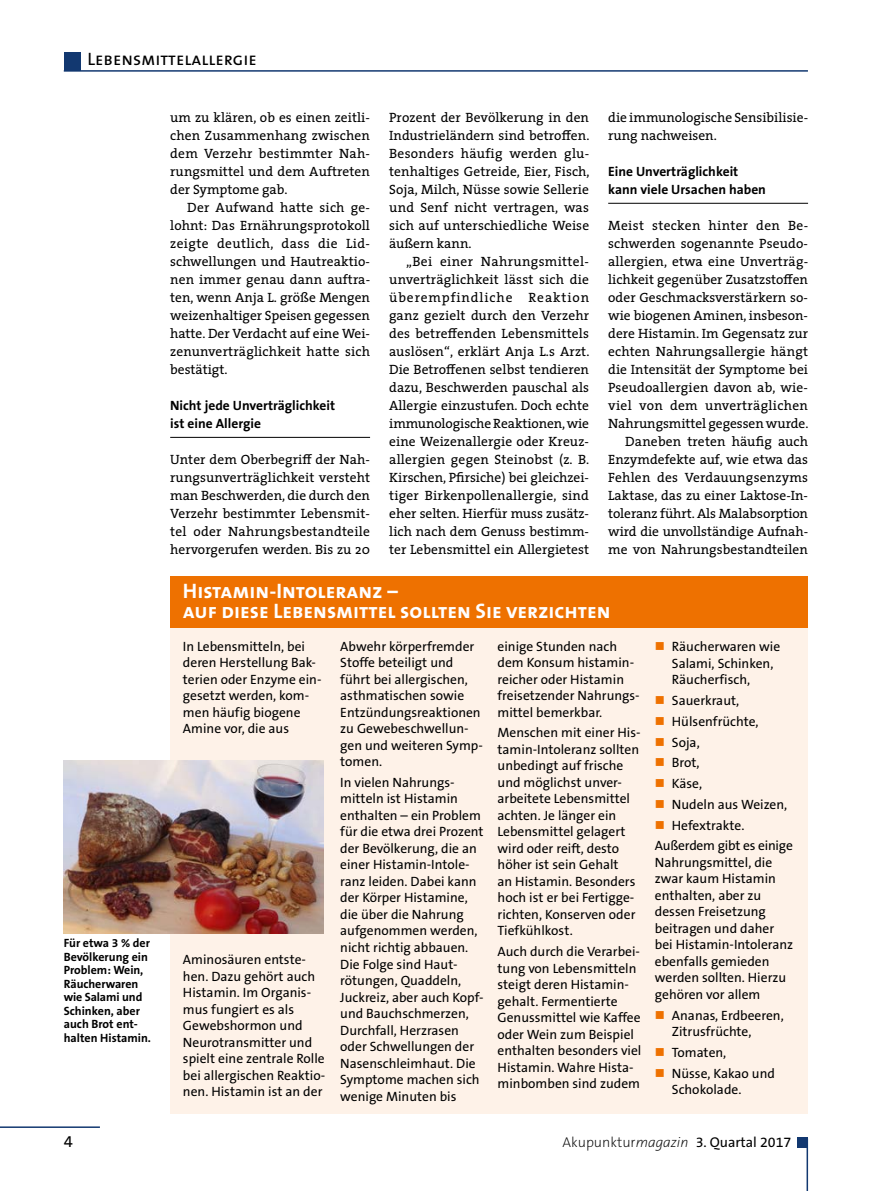
<style>
.page{position:relative;width:893px;height:1191px;background:#fff}
.page>*{position:absolute;margin:0;border:0;box-sizing:border-box;transform-origin:0 0}
.t1{font:700 21px/19.5px "Aku Mag Caps";color:#fff}
.t2{font:18px "Aku Mag Caps";color:#000}
.t3{font:16.5px "The Sans B5 Plain";color:#000}
.t4{font:14.25px "The Sans B5 Plain";color:#000}
.t5{font:13.5px/18px "The Serif";letter-spacing:.005em;color:#000;text-align:justify}
.t6{font:13.5px/16.5px "The Sans B5 Plain";color:#000}
.t7{font:700 13.5px/18px "The Sans B7";color:#000}
.t8{font:700 12px/13.5px "The Sans B7";color:#000}
.s1{font-family:"The Sans B2";font-weight:200}
.s2{font-family:"The Sans B2";font-weight:200;font-style:italic}
</style>
<div class="page">
<hr style="left:64px;top:70px;width:744px;height:2px;background:#123870">
<div style="left:64px;top:52px;width:17px;height:19px;background:#123870"></div>
<hr style="left:0;top:1126px;width:100px;height:2px;background:#123870">
<hr style="left:806px;top:1138px;width:2px;height:53px;background:#123870">
<div style="left:798px;top:1137px;width:10px;height:10px;background:#123870"></div>
<hr style="left:170px;top:437px;width:200px;height:1px;background:#000">
<hr style="left:608px;top:203px;width:200px;height:1px;background:#000">
<div style="left:170px;top:628px;width:638px;height:485px;background:#fef2e8"></div>
<div style="left:170px;top:576px;width:638px;height:51px;background:#ee7100"></div>
<img style="left:64px;top:760px;width:259px;height:173px">
<h2 class="t2" style="left:88px;top:43px;width:171px">Lebensmittelallergie</h2>
<p class="t5" style="left:170px;top:108px;width:201px">um zu klären, ob es einen zeitli&shy;chen Zusammenhang zwischen dem Verzehr bestimmter Nah&shy;rungsmittel und dem Auftreten der Symptome gab.</p>
<p class="t5" style="left:170px;top:198px;width:201px;text-indent:17px">Der Aufwand hatte sich ge&shy;lohnt: Das Ernährungsprotokoll zeigte deutlich, dass die Lid&shy;schwellungen und Hautreaktio&shy;nen immer genau dann auftra&shy;ten, wenn Anja L. größe Mengen weizenhaltiger Speisen gegessen hatte. Der Verdacht auf eine Wei&shy;zenunverträglichkeit hatte sich bestätigt.</p>
<p class="t7" style="left:170px;top:396px;width:166px">Nicht jede Unverträglichkeit ist eine Allergie</p>
<p class="t5" style="left:170px;top:450px;width:201px">Unter dem Oberbegriff der Nah&shy;rungsunverträglichkeit versteht man Beschwerden, die durch den Verzehr bestimmter Lebensmit&shy;tel oder Nahrungsbestandteile hervorgerufen werden. Bis zu 20</p>
<p class="t5" style="left:389px;top:108px;width:202px">Prozent der Bevölkerung in den Industrieländern sind betroffen.<br>Besonders häufig werden glu&shy;tenhaltiges Getreide, Eier, Fisch, Soja, Milch, Nüsse sowie Sellerie und Senf nicht vertragen, was sich auf unterschiedliche Weise äußern kann.</p>
<p class="t5" style="left:389px;top:252px;width:202px;text-align:left;text-indent:17px">„Bei einer Nahrungsmittel&shy;unverträglichkeit lässt sich die überempfindliche Reaktion ganz gezielt durch den Verzehr des betreffenden Lebensmittels auslösen“, erklärt Anja L.s Arzt.<br>Die Betroffenen selbst tendieren dazu, Beschwerden pauschal als<br>Allergie einzustufen. Doch echte immunologische Reaktionen, wie eine Weizenallergie oder Kreuz&shy;allergien gegen Steinobst (z. B.<br>Kirschen, Pfirsiche) bei gleichzei&shy;tiger Birkenpollenallergie, sind eher selten. Hierfür muss zusätz&shy;lich nach dem Genuss bestimm&shy;ter Lebensmittel ein Allergietest</p>
<p class="t5" style="left:608px;top:108px;width:201px">die immunologische Sensibilisie&shy;rung nachweisen.</p>
<p class="t7" style="left:608px;top:162px;width:159px">Eine Unverträglichkeit kann viele Ursachen haben</p>
<p class="t5" style="left:608px;top:216px;width:202px;text-align:right">Meist stecken hinter den Be&shy;schwerden sogenannte Pseudo&shy;allergien, etwa eine Unverträg&shy;lichkeit gegenüber Zusatzstoffen oder Geschmacksverstärkern so&shy;wie biogenen Aminen, insbeson&shy;dere Histamin. Im Gegensatz zur echten Nahrungsallergie hängt die Intensität der Symptome bei<br>Pseudoallergien davon ab, wie&shy;viel von dem unverträglichen<br>Nahrungsmittel gegessen wurde.<br>Daneben treten häufig auch<br>Enzymdefekte auf, wie etwa das<br>Fehlen des Verdauungsenzyms<br>Laktase, das zu einer Laktose-In&shy;toleranz führt. Als Malabsorption wird die unvollständige Aufnah&shy;me von Nahrungsbestandteilen</p>
<p class="t8" style="left:64px;top:937px;width:89px">Für etwa 3 % der<br>Bevölkerung ein<br>Problem: Wein,<br>Räucherwaren wie Salami und<br>Schinken, aber auch Brot ent&shy;halten Histamin.</p>
<h1 class="t1" style="left:183px;top:580px;width:429px">Histamin-Intoleranz –<br>auf diese Lebensmittel sollten Sie verzichten</h1>
<p class="t6" style="left:183px;top:638px;width:140px">In Lebensmitteln, bei deren Herstellung Bak&shy;terien oder Enzyme ein&shy;gesetzt werden, kom&shy;men häufig biogene<br>Amine vor, die aus</p>
<p class="t6" style="left:183px;top:952px;width:144px">Aminosäuren entste&shy;hen. Dazu gehört auch<br>Histamin. Im Organis&shy;mus fungiert es als<br>Gewebshormon und<br>Neurotransmitter und spielt eine zentrale Rolle bei allergischen Reaktio&shy;nen. Histamin ist an der</p>
<p class="t6" style="left:340px;top:638px;width:143px">Abwehr körperfremder<br>Stoffe beteiligt und führt bei allergischen, asthmatischen sowie<br>Entzündungsreaktionen zu Gewebeschwellun&shy;gen und weiteren Symp&shy;tomen.</p>
<p class="t6" style="left:340px;top:774px;width:145px">In vielen Nahrungs&shy;mitteln ist Histamin enthalten – ein Problem für die etwa drei Prozent der Bevölkerung, die an einer Histamin-Intole&shy;ranz leiden. Dabei kann der Körper Histamine, die über die Nahrung aufgenommen werden, nicht richtig abbauen.<br>Die Folge sind Haut&shy;rötungen, Quaddeln,<br>Juckreiz, aber auch Kopf&shy;und Bauchschmerzen,<br>Durchfall, Herzrasen oder Schwellungen der<br>Nasenschleimhaut. Die<br>Symptome machen sich wenige Minuten bis</p>
<p class="t6" style="left:498px;top:638px;width:144px">einige Stunden nach dem Konsum histamin&shy;reicher oder Histamin freisetzender Nahrungs&shy;mittel bemerkbar.</p>
<p class="t6" style="left:498px;top:725px;width:144px">Menschen mit einer His&shy;tamin-Intoleranz sollten unbedingt auf frische und möglichst unver&shy;arbeitete Lebensmittel achten. Je länger ein<br>Lebensmittel gelagert wird oder reift, desto höher ist sein Gehalt<br>an Histamin. Besonders hoch ist er bei Fertigge&shy;richten, Konserven oder<br>Tiefkühlkost.</p>
<p class="t6" style="left:498px;top:944px;width:145px">Auch durch die Verarbei&shy;tung von Lebensmitteln steigt deren Histamin&shy;gehalt. Fermentierte<br>Genussmittel wie Kaffee oder Wein zum Beispiel enthalten besonders viel<br>Histamin. Wahre Hista&shy;minbomben sind zudem</p>
<p class="t6" style="left:672px;top:639px;width:110px">Räucherwaren wie<br>Salami, Schinken,<br>Räucherfisch,</p>
<p class="t6" style="left:672px;top:693px;width:69px">Sauerkraut,</p>
<p class="t6" style="left:672px;top:713px;width:88px">Hülsenfrüchte,</p>
<p class="t6" style="left:672px;top:734px;width:29px">Soja,</p>
<p class="t6" style="left:672px;top:755px;width:29px">Brot,</p>
<p class="t6" style="left:672px;top:776px;width:32px">Käse,</p>
<p class="t6" style="left:672px;top:796px;width:117px">Nudeln aus Weizen,</p>
<p class="t6" style="left:672px;top:817px;width:74px">Hefextrakte.</p>
<p class="t6" style="left:655px;top:838px;width:139px">Außerdem gibt es einige</p>
<p class="t6" style="left:655px;top:854px;width:140px">Nahrungsmittel, die zwar kaum Histamin enthalten, aber zu dessen Freisetzung beitragen und daher bei Histamin-Intoleranz ebenfalls gemieden werden sollten. Hierzu gehören vor allem</p>
<p class="t6" style="left:672px;top:1007px;width:113px">Ananas, Erdbeeren,<br>Zitrusfrüchte,</p>
<p class="t6" style="left:672px;top:1042px;width:105px;line-height:20.7px">Tomaten,<br>Nüsse, Kakao und</p>
<p class="t6" style="left:672px;top:1082px;width:71px">Schokolade.</p>
<p class="t3" style="left:64px;top:1132px;width:11px">4</p>
<p class="t4" style="left:562px;top:1134px;width:230px"><span class="s1">Akupunktur</span><span class="s2">magazin</span> 3. Quartal 2017</p>
</div>
